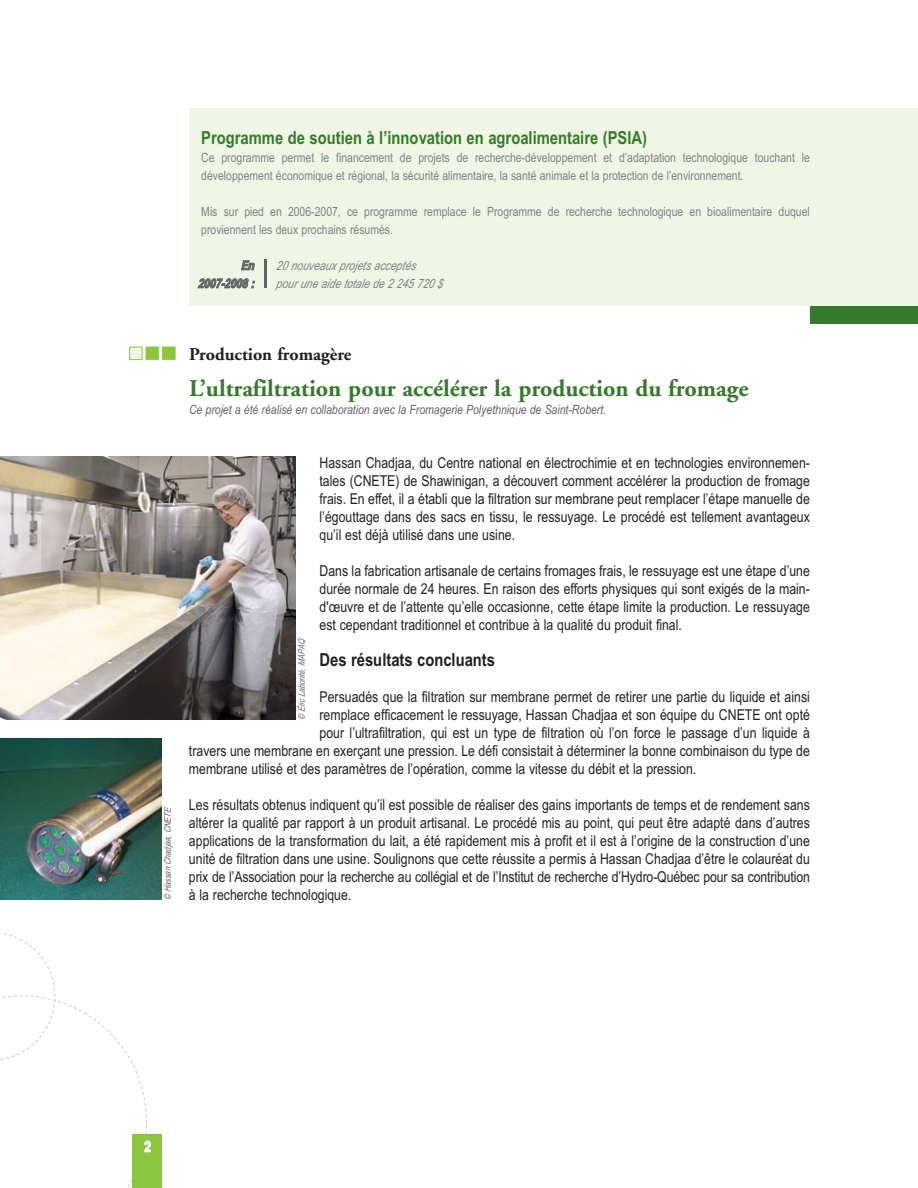
<style>
.page{position:relative;width:918px;height:1188px;background:#fff}
.page>*{position:absolute;margin:0;border:0;box-sizing:border-box;transform-origin:0 0}
.t1{font:700 24px "Adobe Garamond";color:#357b2b}
.t2{font:700 18px "Arial Narrow";color:#357b2b}
.t3{font:700 18px "Arial Narrow";color:#231f20}
.t4{font:700 18px "Adobe Garamond";color:#231f20}
.t5{font:15px/18px "Arial Narrow";color:#231f20;text-align:justify}
.t6{font:700 15px "Arial Narrow";color:#fff}
.t7{font:12.75px/18px "Arial Narrow";color:#808285}
.t8{font:italic 12.75px "Arial Narrow";color:#636366}
.t9{font:italic 12.75px/18px "Arial Narrow";color:#808285}
.t10{font:italic 700 12.75px/18px "Arial Narrow";color:#636366;text-align:right}
.t11{font:italic 9px "Arial Narrow";color:#636366}
</style>
<div class="page">
<svg style="left:0;top:932px;width:147px;height:256px"></svg>
<div style="left:133px;top:1134px;width:29px;height:54px;background:#8bc63e"></div>
<div style="left:189px;top:108px;width:729px;height:198px;background:#eff6e5"></div>
<hr style="left:264px;top:260px;width:3px;height:28px;background:#636366">
<img style="left:0;top:456px;width:296px;height:264px">
<div style="left:163px;top:347px;width:12px;height:12px;background:#8bc63e"></div>
<div style="left:162px;top:347px;width:14px;height:13px;border:1px solid #8bc63e"></div>
<div style="left:146px;top:347px;width:12px;height:12px;background:#8bc63e"></div>
<div style="left:146px;top:347px;width:13px;height:13px;border:1px solid #8bc63e"></div>
<div style="left:130px;top:347px;width:12px;height:12px;background:#eff6e5"></div>
<div style="left:129px;top:347px;width:13px;height:13px;border:1px solid #8bc63e"></div>
<div style="left:810px;top:306px;width:108px;height:18px;background:#357b2b"></div>
<img style="left:0;top:739px;width:162px;height:161px">
<p class="t2" style="left:201px;top:131px;width:447px">Programme de soutien à l’innovation en agroalimentaire (PSIA)</p>
<p class="t7" style="left:201px;top:150px;width:610px">Ce programme permet le financement de projets de recherche-développement et d’adaptation technologique touchant le développement économique et régional, la sécurité alimentaire, la santé animale et la protection de l’environnement.</p>
<p class="t7" style="left:201px;top:204px;width:610px">Mis sur pied en 2006-2007, ce programme remplace le Programme de recherche technologique en bioalimentaire duquel proviennent les deux prochains résumés.</p>
<p class="t10" style="left:198px;top:258px;width:60px">En<br>2007-2008 :</p>
<p class="t9" style="left:276px;top:257px;width:168px">20 nouveaux projets acceptés<br>pour une aide totale de 2 245 720 $</p>
<p class="t11" style="left:164px;top:900px;width:95px;rotate:-90deg">© Hassan Chadjaa,CNETE</p>
<p class="t4" style="left:189px;top:347px;width:164px">Production fromagère</p>
<h1 class="t1" style="left:189px;top:379px;width:561px">L’ultrafiltration pour accélérer la production du fromage</h1>
<p class="t8" style="left:189px;top:405px;width:419px">Ce projet a été réalisé en collaboration avec la Fromagerie Polyethnique de Saint-Robert.</p>
<p class="t5" style="left:320px;top:455px;width:492px">Hassan Chadjaa, du Centre national en électrochimie et en technologies environnemen&shy;tales (CNETE) de Shawinigan, a découvert comment accélérer la production de fromage frais. En effet, il a établi que la filtration sur membrane peut remplacer l’étape manuelle de l’égouttage dans des sacs en tissu, le ressuyage. Le procédé est tellement avantageux qu’il est déjà utilisé dans une usine.</p>
<p class="t5" style="left:320px;top:563px;width:492px">Dans la fabrication artisanale de certains fromages frais, le ressuyage est une étape d’une durée normale de 24 heures. En raison des efforts physiques qui sont exigés de la main&shy;d'œuvre et de l’attente qu’elle occasionne, cette étape limite la production. Le ressuyage est cependant traditionnel et contribue à la qualité du produit final.</p>
<p class="t3" style="left:320px;top:653px;width:177px">Des résultats concluants</p>
<p class="t5" style="left:320px;top:689px;width:492px">Persuadés que la filtration sur membrane permet de retirer une partie du liquide et ainsi</p>
<p class="t5" style="left:320px;top:707px;width:492px">remplace efficacement le ressuyage, Hassan Chadjaa et son équipe du CNETE ont opté</p>
<p class="t5" style="left:320px;top:725px;width:492px">pour l’ultrafiltration, qui est un type de filtration où l’on force le passage d’un liquide à</p>
<p class="t5" style="left:189px;top:743px;width:622px">travers une membrane en exerçant une pression. Le défi consistait à déterminer la bonne combinaison du type de</p>
<p class="t5" style="left:189px;top:761px;width:509px">membrane utilisé et des paramètres de l’opération, comme la vitesse du débit et la pression.</p>
<p class="t5" style="left:189px;top:797px;width:622px">Les résultats obtenus indiquent qu’il est possible de réaliser des gains importants de temps et de rendement sans altérer la qualité par rapport à un produit artisanal. Le procédé mis au point, qui peut être adapté dans d’autres applications de la transformation du lait, a été rapidement mis à profit et il est à l’origine de la construction d’une unité de filtration dans une usine. Soulignons que cette réussite a permis à Hassan Chadjaa d’être le colauréat du prix de l’Association pour la recherche au collégial et de l’Institut de recherche d’Hydro-Québec pour sa contribution à la recherche technologique.</p>
<p class="t11" style="left:298px;top:720px;width:82px;rotate:-90deg">© Éric Labonté,MAPAQ</p>
<p class="t6" style="left:144px;top:1141px;width:8px">2</p>
</div>
